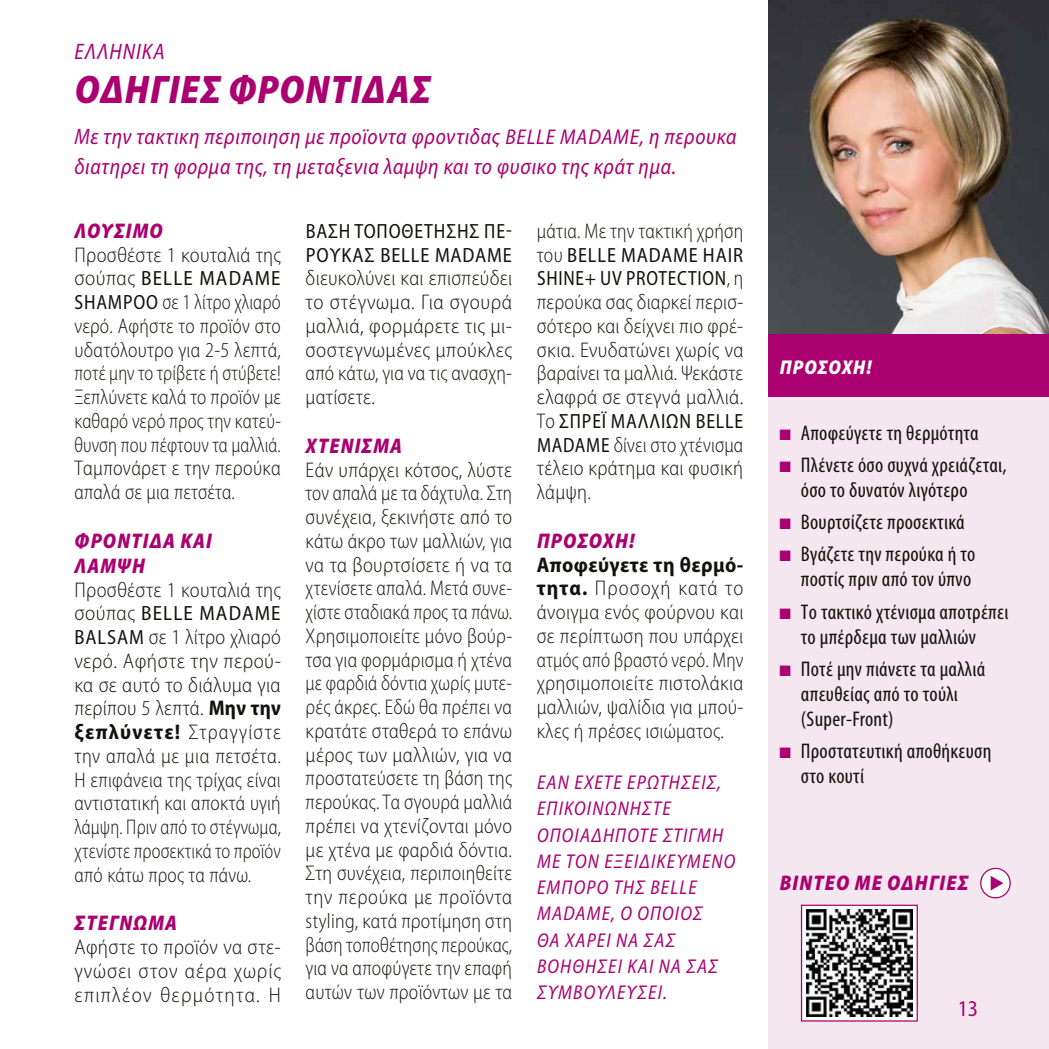
<style>
.page{position:relative;width:1049px;height:1049px;background:#fff}
.page>*{position:absolute;margin:0;border:0;box-sizing:border-box;transform-origin:0 0}
.t1{font:italic 900 semi-condensed 40px "Myriad Pro";letter-spacing:.03em;color:#aa0070;scale:.95 1}
.t2{font:italic semi-condensed 22.5px/30px "Myriad Pro";letter-spacing:.03em;color:#aa0070;scale:.95 1}
.t3{font:italic semi-condensed 22.5px "Myriad Pro";letter-spacing:.05em;color:#aa0070;scale:.95 1}
.t4{font:semi-condensed 22.5px "Myriad Pro";color:#aa0070;scale:.95 1}
.t5{font:300 semi-condensed 21.25px/23.8px "Myriad Pro";letter-spacing:.015em;color:#12120d;text-align:justify}
.t6{font:condensed 21.25px/25px "Myriad Pro";letter-spacing:.015em;color:#12120d}
.t7{font:300 semi-condensed 21.25px/23.8px "Myriad Pro";letter-spacing:.015em;color:#12120d;text-align:justify;scale:.96 1}
.t8{font:300 semi-condensed 21.25px/23.8px "Myriad Pro";letter-spacing:.015em;color:#12120d;text-align:justify;scale:.88 1}
.t9{font:300 semi-condensed 21.25px/23.8px "Myriad Pro";letter-spacing:.015em;color:#12120d;text-align:justify;scale:.94 1}
.t10{font:italic 900 semi-condensed 21.25px/25px "Myriad Pro";letter-spacing:.06em;color:#aa0070;scale:.95 1}
.t11{font:300 semi-condensed 21.25px/23.8px "Myriad Pro";letter-spacing:.015em;color:#12120d;text-align:justify;scale:.91 1}
.t12{font:300 semi-condensed 21.25px "Myriad Pro";letter-spacing:.015em;color:#12120d;scale:.92 1}
.t13{font:semi-condensed 20.5px/23.8px "Myriad Pro";letter-spacing:.04em;color:#12120d}
.t14{font:semi-condensed 20.5px/23.8px "Myriad Pro";letter-spacing:.04em;color:#12120d;scale:.95 1}
.t15{font:semi-condensed 20.5px "Myriad Pro";letter-spacing:.04em;color:#12120d;scale:.94 1}
.t16{font:italic semi-condensed 20px/26.2px "Myriad Pro";letter-spacing:.065em;color:#aa0070;scale:.96 1}
.t17{font:italic 900 semi-condensed 20px "Myriad Pro";letter-spacing:.06em;color:#fff;scale:.95 1}
.s1{font-size:21.5px}
.s2{font-weight:300;font-size:21.25px}
.s3{font-weight:400;font-size:20.5px}
.s4{font-weight:700}
.s5{color:#aa0070}
</style>
<div class="page">
<div style="left:768px;top:0;width:281px;height:1049px;background:#f5e7f0"></div>
<div style="left:768px;top:333px;width:281px;height:64px;background:#aa0070"></div>
<svg style="left:980px;top:868px;width:31px;height:30px"></svg>
<svg style="left:801px;top:904px;width:117px;height:117px;background:#888186"></svg>
<img style="left:768px;top:0;width:281px;height:333px">
<p class="t3" style="left:75px;top:38px;width:96px">ΕΛΛΗΝΙΚΆ</p>
<h1 class="t1" style="left:75px;top:63px;width:376px">ΟΔΗΓΙΕΣ ΦΡΟΝΤΙΔΑΣ</h1>
<p class="t2" style="left:74px;top:122px;width:699px">Με την τακτικη περιποιηση με προϊοντα φροντιδας <span class="s1">BELLE MADAME</span>, η περουκα διατηρει τη φορμα της, τη μεταξενια λαμψη και το φυσικο της κράτ ημα.</p>
<p class="t10" style="left:75px;top:217px;width:94px">ΛΟΥΣΙΜΟ</p>
<p class="t5" style="left:74px;top:242px;width:208px">Προσθέστε 1 κουταλιά της</p>
<p class="t13" style="left:74px;top:266px;width:208px"><span class="s2">σούπας</span> BELLE MADAME</p>
<p class="t8" style="left:74px;top:290px;width:236px"><span class="s3">SHAMPOO</span> σε 1 λίτρο χλιαρό νερό. Αφήστε το προϊόν στο υδατόλουτρο για 2-5 λεπτά, ποτέ μην το τρίβετε ή στύβετε!<br>Ξεπλύνετε καλά το προϊόν με καθαρό νερό προς την κατεύ&shy;θυνση που πέφτουν τα μαλλιά.<br>Ταμπονάρετ ε την περούκα απαλά σε μια πετσέτα.</p>
<p class="t10" style="left:75px;top:527px;width:146px">ΦΡΟΝΤΙΔΑ ΚΑΙ<br>ΛΑΜΨΗ</p>
<p class="t5" style="left:74px;top:577px;width:208px">Προσθέστε 1 κουταλιά της</p>
<p class="t13" style="left:74px;top:601px;width:208px"><span class="s2">σούπας</span> BELLE MADAME</p>
<p class="t7" style="left:74px;top:625px;width:217px"><span class="s3">BALSAM</span> σε 1 λίτρο χλιαρό νερό. Αφήστε την περού&shy;κα σε αυτό το διάλυμα για περίπου 5 λεπτά. <span class="s4">Μην την ξεπλύνετε!</span> Στραγγίστε την απαλά με μια πετσέτα.<br>Η επιφάνεια της τρίχας είναι αντιστατική και αποκτά υγιή λάμψη. Πριν από το στέγνωμα, χτενίστε προσεκτικά το προϊόν από κάτω προς τα πάνω.</p>
<p class="t10" style="left:75px;top:910px;width:109px">ΣΤΕΓΝΩΜΑ</p>
<p class="t5" style="left:74px;top:935px;width:208px">Αφήστε το προϊόν να στε&shy;γνώσει στον αέρα χωρίς επιπλέον θερμότητα. Η</p>
<p class="t14" style="left:306px;top:219px;width:218px">ΒΑΣΗ ΤΟΠΟΘΕΤΗΣΗΣ ΠΕ-<br>ΡΟΥΚΑΣ BELLE MADAME</p>
<p class="t5" style="left:306px;top:266px;width:208px">διευκολύνει και επισπεύδει το στέγνωμα. Για σγουρά μαλλιά, φορμάρετε τις μι&shy;σοστεγνωμένες μπούκλες από κάτω, για να τις ανασχη&shy;ματίσετε.</p>
<p class="t10" style="left:306px;top:432px;width:103px">ΧΤΕΝΙΣΜΑ</p>
<p class="t5" style="left:306px;top:457px;width:208px">Εάν υπάρχει κότσος, λύστε τον απαλά με τα δάχτυλα. Στη συνέχεια, ξεκινήστε από το κάτω άκρο των μαλλιών, για να τα βουρτσίσετε ή να τα χτενίσετε απαλά. Μετά συνε&shy;χίστε σταδιακά προς τα πάνω.<br>Χρησιμοποιείτε μόνο βούρ&shy;τσα για φορμάρισμα ή χτένα με φαρδιά δόντια χωρίς μυτε&shy;ρές άκρες. Εδώ θα πρέπει να κρατάτε σταθερά το επάνω μέρος των μαλλιών, για να προστατεύσετε τη βάση της περούκας. Τα σγουρά μαλλιά πρέπει να χτενίζονται μόνο με χτένα με φαρδιά δόντια.<br>Στη συνέχεια, περιποιηθείτε την περούκα με προϊόντα styling, κατά προτίμηση στη βάση τοποθέτησης περούκας, για να αποφύγετε την επαφή αυτών των προϊόντων με τα</p>
<p class="t12" style="left:537px;top:218px;width:226px">μάτια. Με την τακτική χρήση</p>
<p class="t13" style="left:537px;top:242px;width:208px"><span class="s2">του</span> BELLE MADAME HAIR<br>SHINE+ UV PROTECTION<span class="s2">, η</span></p>
<p class="t9" style="left:537px;top:290px;width:221px">περούκα σας διαρκεί περισ&shy;σότερο και δείχνει πιο φρέ&shy;σκια. Ενυδατώνει χωρίς να βαραίνει τα μαλλιά. Ψεκάστε ελαφρά σε στεγνά μαλλιά.</p>
<p class="t15" style="left:537px;top:408px;width:221px"><span class="s2">Το</span> ΣΠΡΕΪ ΜΑΛΛΊΩΝ BELLE</p>
<p class="t11" style="left:537px;top:432px;width:228px"><span class="s3">MADAME</span> δίνει στο χτένισμα τέλειο κράτημα και φυσική λάμψη.</p>
<p class="t10" style="left:537px;top:527px;width:104px">ΠΡΟΣΟΧΗ!</p>
<p class="t5" style="left:537px;top:552px;width:208px"><span class="s4">Αποφεύγετε τη θερμό&shy;τητα.</span> Προσοχή κατά το άνοιγμα ενός φούρνου και σε περίπτωση που υπάρχει ατμός από βραστό νερό. Μην χρησιμοποιείτε πιστολάκια μαλλιών, ψαλίδια για μπού&shy;κλες ή πρέσες ισιώματος.</p>
<p class="t16" style="left:537px;top:769px;width:208px">ΕΆΝ ΕΧΕΤΕ ΕΡΩΤΗΣΕΙΣ,<br>ΕΠΙΚΟΙΝΩΝΗΣΤΕ<br>ΟΠΟΙΆΔΗΠΟΤΕ ΣΤΙΓΜΗ<br>ΜΕ ΤΟΝ ΕΞΕΙΔΙΚΕΥΜΕΝΟ<br>ΕΜΠΟΡΟ ΤΗΣ BELLE<br>MADAME, Ο ΟΠΟΙΟΣ<br>ΘΆ ΧΆΡΕΙ ΝΆ ΣΆΣ<br>ΒΟΗΘΗΣΕΙ ΚΆΙ ΝΆ ΣΆΣ<br>ΣΥΜΒΟΥΛΕΥΣΕΙ.</p>
<p class="t17" style="left:780px;top:354px;width:98px">ΠΡΟΣΟΧΗ!</p>
<p class="t6" style="left:780px;top:420px;width:201px"><span class="s5">■</span> Αποφεύγετε τη θερμότητα</p>
<p class="t6" style="left:801px;top:452px;width:207px;text-indent:-21px"><span class="s5">■</span> Πλένετε όσο συχνά χρειάζεται, όσο το δυνατόν λιγότερο</p>
<p class="t6" style="left:780px;top:510px;width:187px"><span class="s5">■</span> Βουρτσίζετε προσεκτικά</p>
<p class="t6" style="left:780px;top:542px;width:197px;text-align:right"><span class="s5">■</span> Βγάζετε την περούκα ή το ποστίς πριν από τον ύπνο</p>
<p class="t6" style="left:780px;top:599px;width:230px;text-align:center"><span class="s5">■</span> Το τακτικό χτένισμα αποτρέπει το μπέρδεμα των μαλλιών</p>
<p class="t6" style="left:801px;top:656px;width:186px;text-indent:-21px"><span class="s5">■</span> Ποτέ μην πιάνετε τα μαλλιά απευθείας από το τούλι<br>( Super-Front)</p>
<p class="t6" style="left:801px;top:738px;width:192px;text-indent:-21px"><span class="s5">■</span> Προστατευτική αποθήκευση στο κουτί</p>
<p class="t10" style="left:780px;top:869px;width:200px">ΒΙΝΤΕΟ ΜΕ ΟΔΗΓΙΕΣ</p>
<p class="t4" style="left:958px;top:995px;width:23px">13</p>
</div>
